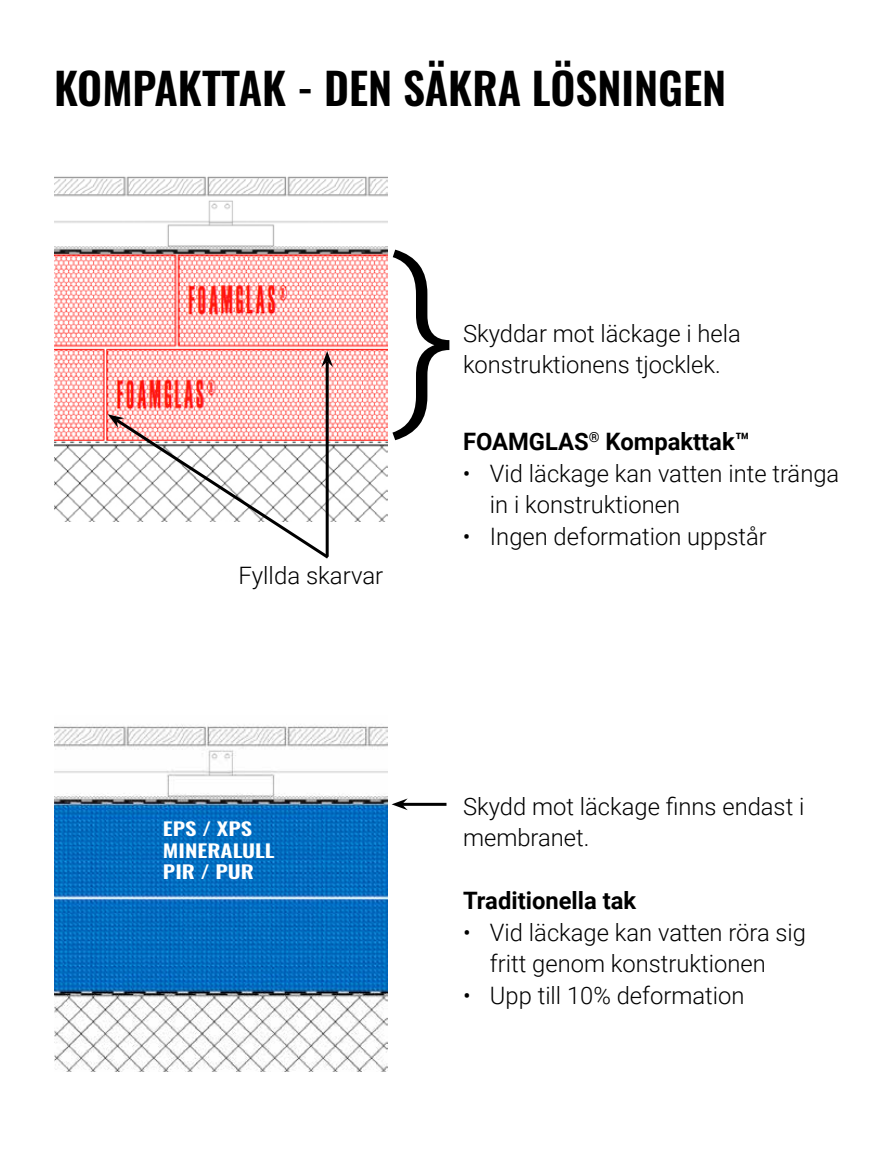
<style>
.page{position:relative;width:893px;height:1174px;background:#fff}
.page>*{position:absolute;margin:0;border:0;box-sizing:border-box;transform-origin:0 0}
.t1{font:300 195px "Roboto";color:#000}
.t2{font:600 43.5px "Oswald";color:#000}
.t3{font:300 24px/31.5px "Roboto";color:#000}
.t4{font:700 24px "Roboto";color:#000}
.t5{font:600 18px/21.6px "Oswald";color:#fff;scale:1.25 1}
</style>
<div class="page">
<img style="left:55px;top:176px;width:332px;height:346px">
<img style="left:55px;top:724px;width:332px;height:347px">
<hr style="left:402px;top:803px;width:44px;height:3px;background:#000">
<svg style="left:392px;top:798px;width:16px;height:12px"></svg>
<hr style="left:326px;top:361px;width:3px;height:195px;background:#000">
<svg style="left:321px;top:351px;width:12px;height:16px"></svg>
<svg style="left:108px;top:414px;width:224px;height:145px"></svg>
<h2 class="t2" style="left:54px;top:65px;width:674px">KOMPAKTTAK - DEN SÄKRA LÖSNINGEN</h2>
<h1 class="t1" style="left:392px;top:196px;width:66px">}</h1>
<p class="t3" style="left:239px;top:558px;width:146px">Fyllda skarvar</p>
<p class="t3" style="left:463px;top:317px;width:279px">Skyddar mot läckage i hela konstruktionens tjocklek.</p>
<p class="t4" style="left:463px;top:424px;width:288px">FOAMGLAS<sup>®</sup> Kompakttak™</p>
<p class="t3" style="left:490px;top:456px;width:351px;text-indent:-27px">• Vid läckage kan vatten inte tränga in i konstruktionen</p>
<p class="t3" style="left:463px;top:519px;width:305px">• Ingen deformation uppstår</p>
<p class="t5" style="left:163px;top:819px;width:91px">EPS / XPS<br>MINERALULL<br>PIR / PUR</p>
<p class="t3" style="left:463px;top:789px;width:343px">Skydd mot läckage finns endast i membranet.</p>
<p class="t4" style="left:463px;top:884px;width:175px">Traditionella tak</p>
<p class="t3" style="left:463px;top:915px;width:345px;text-align:center">• Vid läckage kan vatten röra sig fritt genom konstruktionen</p>
<p class="t3" style="left:463px;top:978px;width:283px">• Upp till 10% deformation</p>
</div>
